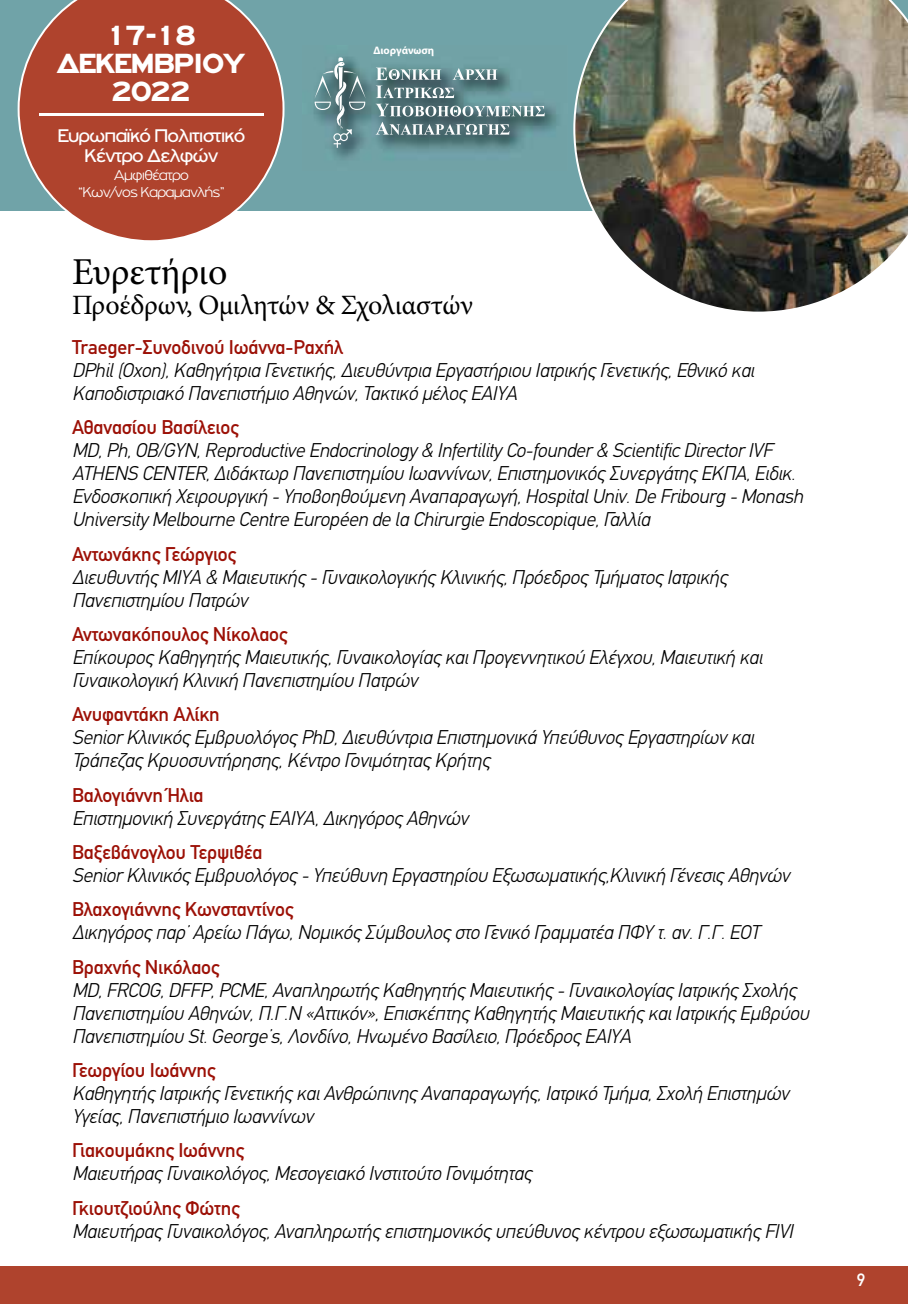
<style>
.page{position:relative;width:908px;height:1304px;background:#fff}
.page>*{position:absolute;margin:0;border:0;box-sizing:border-box;transform-origin:0 0}
.t1{font:38px "Minion Pro";letter-spacing:-.01em;color:#000}
.t2{font:900 29.6px/27.8px "PF Highway Gothic Ext";letter-spacing:-.05em;color:#fff;text-align:center}
.t3{font:28px "Minion Pro";letter-spacing:-.02em;color:#000}
.t4{font:italic 300 20px/23px "PF Din Text";letter-spacing:-.01em;color:#000}
.t5{font:500 20px "PF Din Text";letter-spacing:-.01em;color:#9c1006}
.t6{font:19.6px/20.2px "PF Highway Gothic Ext";letter-spacing:-.05em;color:#fff;text-align:center}
.t7{font:500 18px "PF Din Text";color:#fff}
.t8{font:300 15.2px/17.6px "PF Highway Gothic Ext";letter-spacing:-.05em;color:#fff;text-align:center}
.t9{font:700 10.8px "Myriad Pro";letter-spacing:-.005em;color:#fff}
</style>
<div class="page">
<div style="left:0;top:0;width:907px;height:211px;background:#70a3a8"></div>
<svg style="left:18px;top:0;width:266px;height:241px;fill:#af432d"></svg>
<hr style="left:39px;top:114px;width:224px;height:2px;background:#fff">
<div style="left:0;top:1266px;width:907px;height:38px;background:#af432d"></div>
<img style="left:573px;top:0;width:334px;height:312px">
<img style="left:332px;top:66px;width:226px;height:94px">
<svg style="left:452px;top:68px;width:45px;height:12px"></svg>
<svg style="left:376px;top:68px;width:65px;height:12px"></svg>
<svg style="left:376px;top:86px;width:78px;height:12px"></svg>
<svg style="left:375px;top:104px;width:169px;height:12px;background:#8aa2a6"></svg>
<svg style="left:375px;top:122px;width:134px;height:13px;background:#80979b"></svg>
<svg style="left:314px;top:57px;width:51px;height:91px"></svg>
<h2 class="t2" style="left:57px;top:21px;width:190px">17-18 ∆ΕΚΕΜΒΡΙΟΥ<br>2022</h2>
<p class="t6" style="left:57px;top:126px;width:189px">Ευρωπαϊκό Πολιτιστικό<br>Κέντρο ∆ελφών</p>
<p class="t8" style="left:78px;top:166px;width:148px">Αµφιθέατρο<br>“Κων/νος Καραµανλής”</p>
<p class="t9" style="left:373px;top:43px;width:62px">Διοργάνωση</p>
<h1 class="t1" style="left:72px;top:247px;width:157px">Ευρετήριο</h1>
<h3 class="t3" style="left:72px;top:286px;width:402px">Προέδρων, Ομιλητών &amp; Σχολιαστών</h3>
<p class="t5" style="left:72px;top:336px;width:272px">Traeger-Συνοδινού Ιωάννα-Ραχήλ</p>
<p class="t4" style="left:72px;top:359px;width:683px">DPhil (Oxon), Καθηγήτρια Γενετικής, Διευθύντρια Εργαστήριου Ιατρικής Γενετικής, Εθνικό και<br>Καποδιστριακό Πανεπιστήμιο Αθηνών, Τακτικό μέλος ΕΑΙΥΑ</p>
<p class="t5" style="left:72px;top:416px;width:168px">Αθανασίου Βασίλειος</p>
<p class="t4" style="left:72px;top:439px;width:732px">MD, Ph, OB/GYN, Reproductive Endocrinology &amp; Infertility Co-founder &amp; Scientific Director IVF ATHENS CENTER, Διδάκτωρ Πανεπιστημίου Ιωαννίνων, Επιστημονικός Συνεργάτης ΕΚΠΑ, Ειδικ.<br>Ενδοσκοπική Χειρουργική - Υποβοηθούμενη Αναπαραγωγή, Hospital Univ. De Fribourg - Monash University Melbourne Centre Européen de la Chirurgie Endoscopique, Γαλλία</p>
<p class="t5" style="left:72px;top:542px;width:165px">Αντωνάκης Γεώργιος</p>
<p class="t4" style="left:72px;top:565px;width:656px">Διευθυντής ΜΙΥΑ &amp; Μαιευτικής - Γυναικολογικής Κλινικής, Πρόεδρος Τμήματος Ιατρικής<br>Πανεπιστημίου Πατρών</p>
<p class="t5" style="left:72px;top:623px;width:217px">Αντωνακόπουλος Νίκολαος</p>
<p class="t4" style="left:72px;top:646px;width:691px">Επίκουρος Καθηγητής Μαιευτικής, Γυναικολογίας και Προγεννητικού Ελέγχου, Μαιευτική και<br>Γυναικολογική Κλινική Πανεπιστημίου Πατρών</p>
<p class="t5" style="left:72px;top:703px;width:149px">Ανυφαντάκη Αλίκη</p>
<p class="t4" style="left:72px;top:726px;width:683px">Senior Κλινικός Εμβρυολόγος PhD, Διευθύντρια Επιστημονικά Υπεύθυνος Εργαστηρίων και<br>Τράπεζας Κρυοσυντήρησης, Κέντρο Γονιμότητας Κρήτης</p>
<p class="t5" style="left:72px;top:783px;width:133px">Βαλογιάννη Ήλια</p>
<p class="t4" style="left:72px;top:806px;width:397px">Επιστημονική Συνεργάτης ΕΑΙΥΑ, Δικηγόρος Αθηνών</p>
<p class="t5" style="left:72px;top:841px;width:192px">Βαξεβάνογλου Τερψιθέα</p>
<p class="t4" style="left:72px;top:864px;width:718px">Senior Κλινικός Εμβρυολόγος - Υπεύθυνη Εργαστηρίου Εξωσωματικής,Κλινική Γένεσις Αθηνών</p>
<p class="t5" style="left:72px;top:898px;width:223px">Βλαχογιάννης Κωνσταντίνος</p>
<p class="t4" style="left:72px;top:921px;width:688px">Δικηγόρος παρ’ Αρείω Πάγω, Νομικός Σύμβουλος στο Γενικό Γραμματέα ΠΦΥ τ. αν. Γ.Γ. ΕΟΤ</p>
<p class="t5" style="left:72px;top:955px;width:149px">Βραχνής Νικόλαος</p>
<p class="t4" style="left:72px;top:978px;width:738px">MD, FRCOG, DFFP, PCME, Αναπληρωτής Καθηγητής Μαιευτικής - Γυναικολογίας Ιατρικής Σχολής<br>Πανεπιστημίου Αθηνών, Π.Γ.Ν «Αττικόν», Επισκέπτης Καθηγητής Μαιευτικής και Ιατρικής Εμβρύου<br>Πανεπιστημίου St. George’s, Λονδίνο, Ηνωμένο Βασίλειo, Πρόεδρος ΕΑΙΥΑ</p>
<p class="t5" style="left:72px;top:1059px;width:145px">Γεωργίου Ιωάννης</p>
<p class="t4" style="left:72px;top:1082px;width:718px">Καθηγητής Ιατρικής Γενετικής και Ανθρώπινης Αναπαραγωγής, Ιατρικό Τμήμα, Σχολή Επιστημών<br>Υγείας, Πανεπιστήμιο Ιωαννίνων</p>
<p class="t5" style="left:72px;top:1139px;width:173px">Γιακουμάκης Ιωάννης</p>
<p class="t4" style="left:72px;top:1162px;width:461px">Μαιευτήρας Γυναικολόγος, Μεσογειακό Ινστιτούτο Γονιμότητας</p>
<p class="t5" style="left:72px;top:1196px;width:169px">Γκιουτζιούλης Φώτης</p>
<p class="t4" style="left:72px;top:1220px;width:722px">Μαιευτήρας Γυναικολόγος, Αναπληρωτής επιστημονικός υπεύθυνος κέντρου εξωσωματικής FIVI</p>
<p class="t7" style="left:856px;top:1269px;width:10px">9</p>
</div>
